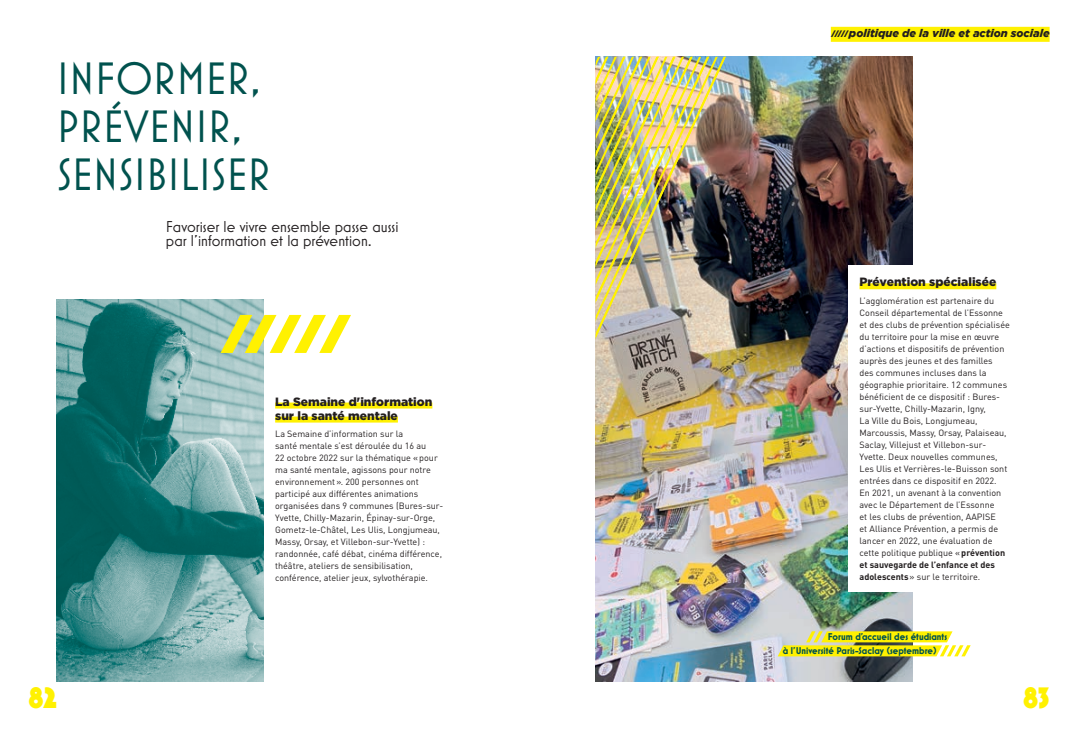
<style>
.page{position:relative;width:1078px;height:738px;background:#fff}
.page>*{position:absolute;margin:0;border:0;box-sizing:border-box;transform-origin:0 0}
.t1{font:46px/48px "Mostra Nuova";color:#00524e}
.t2{font:800 30px "Mostra Nuova";color:#fff101}
.t3{font:16px/14px "Mostra Nuova";color:#231f20}
.t4{font:900 12px/14px "Gotham";color:#231f20}
.t5{font:italic 900 11px "Gotham";color:#231f20}
.t6{font:700 10px/14px "Mostra Nuova";color:#00524e}
.t7{font:9px/12px "DINOT";color:#231f20}
.s1{font-family:"Acier BAT Text Noir";font-weight:400;font-style:normal}
.s2{font-weight:700}
</style>
<div class="page">
<img style="left:595px;top:57px;width:316px;height:623px">
<img style="left:57px;top:299px;width:207px;height:382px">
<div style="left:830px;top:27px;width:219px;height:15px;background:#fff101"></div>
<svg style="left:220px;top:315px;width:131px;height:37px"></svg>
<img style="left:595px;top:57px;width:131px;height:287px">
<div style="left:275px;top:402px;width:157px;height:6px;background:#fff101"></div>
<div style="left:275px;top:416px;width:123px;height:6px;background:#fff101"></div>
<div style="left:848px;top:265px;width:172px;height:326px;background:#fff"></div>
<div style="left:859px;top:283px;width:137px;height:6px;background:#fff101"></div>
<svg style="left:806px;top:630px;width:16px;height:12px"></svg>
<svg style="left:939px;top:645px;width:31px;height:11px"></svg>
<div style="left:823px;top:631px;width:126px;height:11px;background:#fff101"></div>
<div style="left:780px;top:645px;width:159px;height:11px;background:#fff101"></div>
<h1 class="t1" style="left:57px;top:53px;width:215px">INFORMER,<br>PRÉVENIR,<br>SENSIBILISER</h1>
<h3 class="t3" style="left:166px;top:219px;width:234px">Favoriser le vivre ensemble passe aussi par l’information et la prévention.</h3>
<h3 class="t4" style="left:275px;top:394px;width:159px">La Semaine d'information sur la santé mentale</h3>
<p class="t7" style="left:275px;top:427px;width:170px">La Semaine d’information sur la<br>santé mentale s’est déroulée du 16 au<br>22 octobre 2022 sur la thématique «pour ma santé mentale, agissons pour notre environnement». 200 personnes ont participé aux différentes animations organisées dans 9 communes (Bures-sur-Yvette, Chilly-Mazarin, Épinay-sur-Orge, Gometz-le-Châtel, Les Ulis, Longjumeau, Massy, Orsay, et Villebon-sur-Yvette) : randonnée, café débat, cinéma différence, théâtre, ateliers de sensibilisation, conférence, atelier jeux, sylvothérapie.</p>
<p class="t5" style="left:830px;top:27px;width:220px"><span class="s1">/////</span>politique de la ville et action sociale</p>
<h3 class="t4" style="left:859px;top:275px;width:138px">Prévention spécialisée</h3>
<p class="t7" style="left:859px;top:294px;width:152px">L’agglomération est partenaire du Conseil départemental de l’Essonne et des clubs de prévention spécialisée du territoire pour la mise en œuvre d’actions et dispositifs de prévention auprès des jeunes et des familles<br>des communes incluses dans la géographie prioritaire. 12 communes bénéficient de ce dispositif : Bures&shy;sur-Yvette, Chilly-Mazarin, Igny,<br>La Ville du Bois, Longjumeau, Marcoussis, Massy, Orsay, Palaiseau, Saclay, Villejust et Villebon-sur-Yvette. Deux nouvelles communes, Les Ulis et Verrières-le-Buisson sont entrées dans ce dispositif en 2022.<br>En 2021, un avenant à la convention avec le Département de l’Essonne<br>et les clubs de prévention, AAPISE<br>et Alliance Prévention, a permis de lancer en 2022, une évaluation de cette politique publique «<span class="s2">prévention et sauvegarde de l’enfance et des adolescents</span>» sur le territoire.</p>
<p class="t6" style="left:782px;top:629px;width:166px;text-indent:45px">Forum d'accueil des étudiants à l'Université Paris-Saclay (septembre)</p>
<h2 class="t2" style="left:28px;top:679px;width:30px">82</h2>
<h2 class="t2" style="left:1022px;top:679px;width:28px">83</h2>
</div>
